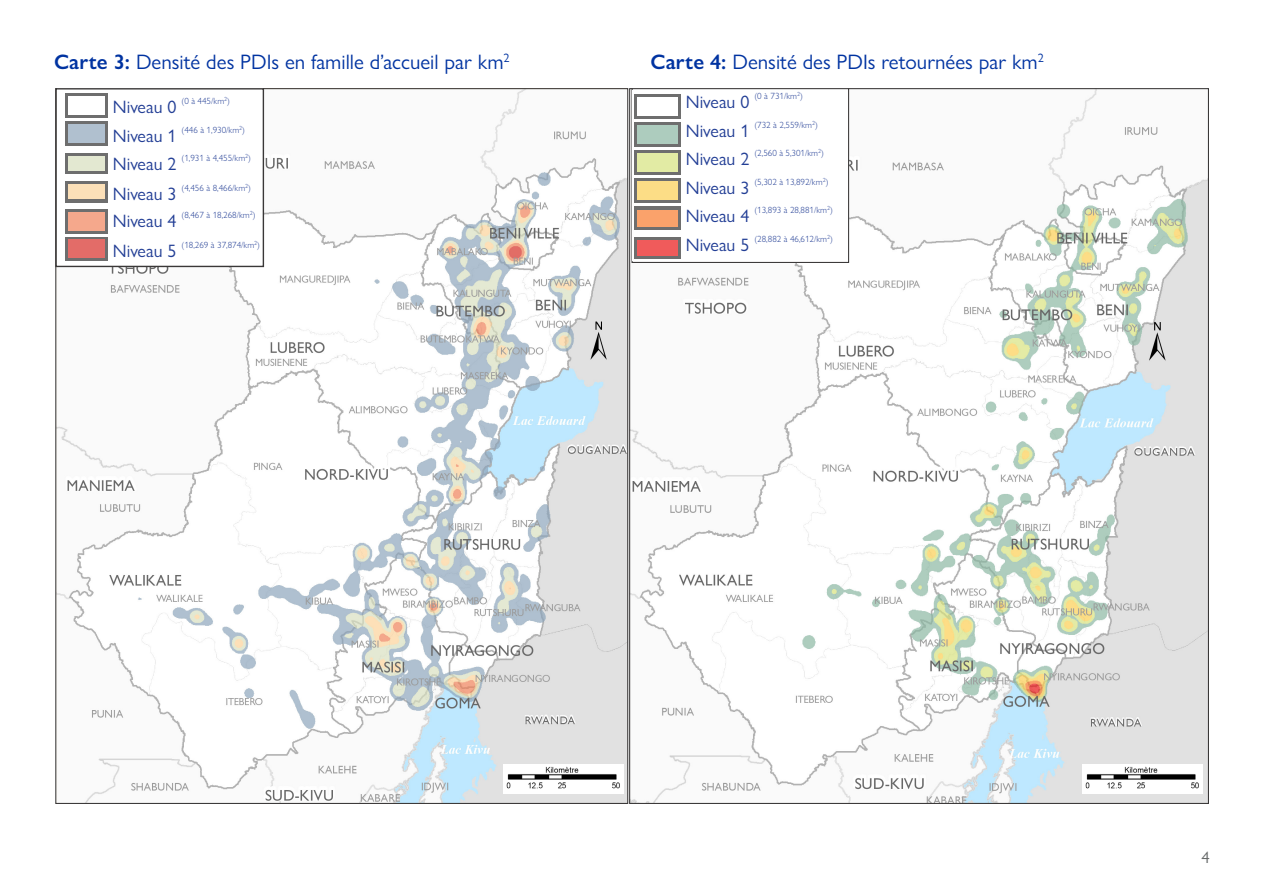
<style>
.page{position:relative;width:1263px;height:893px;background:#fff}
.page>*{position:absolute;margin:0;border:0;box-sizing:border-box;transform-origin:0 0}
.ToC_Heading{font:21px "Gill Sans Nova";color:#0033a1}
.Paragraph_Style_2{font:18px "Gill Sans Nova";color:#223e95}
.t1{font:16.5px "Gill Sans Nova";color:#676a6a}
.Paragraph_Style_2-2{font:300 9px "Gill Sans Nova";color:#223e95}
.s1{font-weight:600}
</style>
<div class="page">
<img style="left:57px;top:90px;width:569px;height:712px">
<img style="left:57px;top:90px;width:205px;height:175px">
<div style="left:55px;top:88px;width:209px;height:179px;border:1px solid #3a3838"></div>
<img style="left:60px;top:92px;width:49px;height:171px">
<img style="left:631px;top:90px;width:576px;height:712px">
<img style="left:682px;top:90px;width:165px;height:171px">
<div style="left:631px;top:88px;width:218px;height:175px;border:1px solid #3a3838"></div>
<img style="left:632px;top:90px;width:50px;height:171px">
<img style="left:1082px;top:764px;width:120px;height:29px">
<img style="left:503px;top:764px;width:120px;height:29px">
<p class="ToC_Heading" style="left:54px;top:49px;width:457px"><span class="s1">Carte 3:</span> Densité des PDIs en famille d’accueil par km<sup>2</sup></p>
<p class="ToC_Heading" style="left:651px;top:49px;width:395px"><span class="s1">Carte 4:</span> Densité des PDIs retournées par km<sup>2</sup></p>
<p class="Paragraph_Style_2" style="left:113px;top:96px;width:65px">Niveau 0</p>
<p class="Paragraph_Style_2-2" style="left:182px;top:96px;width:50px">(0 à 445/km<sup>2</sup>)</p>
<p class="Paragraph_Style_2" style="left:113px;top:125px;width:65px">Niveau 1</p>
<p class="Paragraph_Style_2-2" style="left:182px;top:125px;width:65px">(446 à 1,930/km<sup>2</sup>)</p>
<p class="Paragraph_Style_2" style="left:113px;top:153px;width:65px">Niveau 2</p>
<p class="Paragraph_Style_2-2" style="left:182px;top:153px;width:71px">(1,931 à 4,455/km<sup>2</sup>)</p>
<p class="Paragraph_Style_2" style="left:113px;top:183px;width:65px">Niveau 3</p>
<p class="Paragraph_Style_2-2" style="left:182px;top:182px;width:71px">(4,456 à 8,466/km<sup>2</sup>)</p>
<p class="Paragraph_Style_2" style="left:113px;top:210px;width:65px">Niveau 4</p>
<p class="Paragraph_Style_2-2" style="left:182px;top:210px;width:75px">(8,467 à 18,268/km<sup>2</sup>)</p>
<p class="Paragraph_Style_2" style="left:113px;top:239px;width:65px">Niveau 5</p>
<p class="Paragraph_Style_2-2" style="left:182px;top:239px;width:80px">(18,269 à 37,874/km<sup>2</sup>)</p>
<p class="Paragraph_Style_2" style="left:686px;top:91px;width:65px">Niveau 0</p>
<p class="Paragraph_Style_2-2" style="left:754px;top:90px;width:50px">(0 à 731/km<sup>2</sup>)</p>
<p class="Paragraph_Style_2" style="left:686px;top:120px;width:65px">Niveau 1</p>
<p class="Paragraph_Style_2-2" style="left:754px;top:119px;width:65px">(732 à 2,559/km<sup>2</sup>)</p>
<p class="Paragraph_Style_2" style="left:686px;top:148px;width:65px">Niveau 2</p>
<p class="Paragraph_Style_2-2" style="left:754px;top:147px;width:71px">(2,560 à 5,301/km<sup>2</sup>)</p>
<p class="Paragraph_Style_2" style="left:686px;top:177px;width:65px">Niveau 3</p>
<p class="Paragraph_Style_2-2" style="left:754px;top:177px;width:75px">(5,302 à 13,892/km<sup>2</sup>)</p>
<p class="Paragraph_Style_2" style="left:686px;top:205px;width:65px">Niveau 4</p>
<p class="Paragraph_Style_2-2" style="left:754px;top:204px;width:80px">(13,893 à 28,881/km<sup>2</sup>)</p>
<p class="Paragraph_Style_2" style="left:686px;top:234px;width:65px">Niveau 5</p>
<p class="Paragraph_Style_2-2" style="left:754px;top:234px;width:80px">(28,882 à 46,612/km<sup>2</sup>)</p>
<h3 class="t1" style="left:1201px;top:847px;width:10px">4</h3>
</div>
